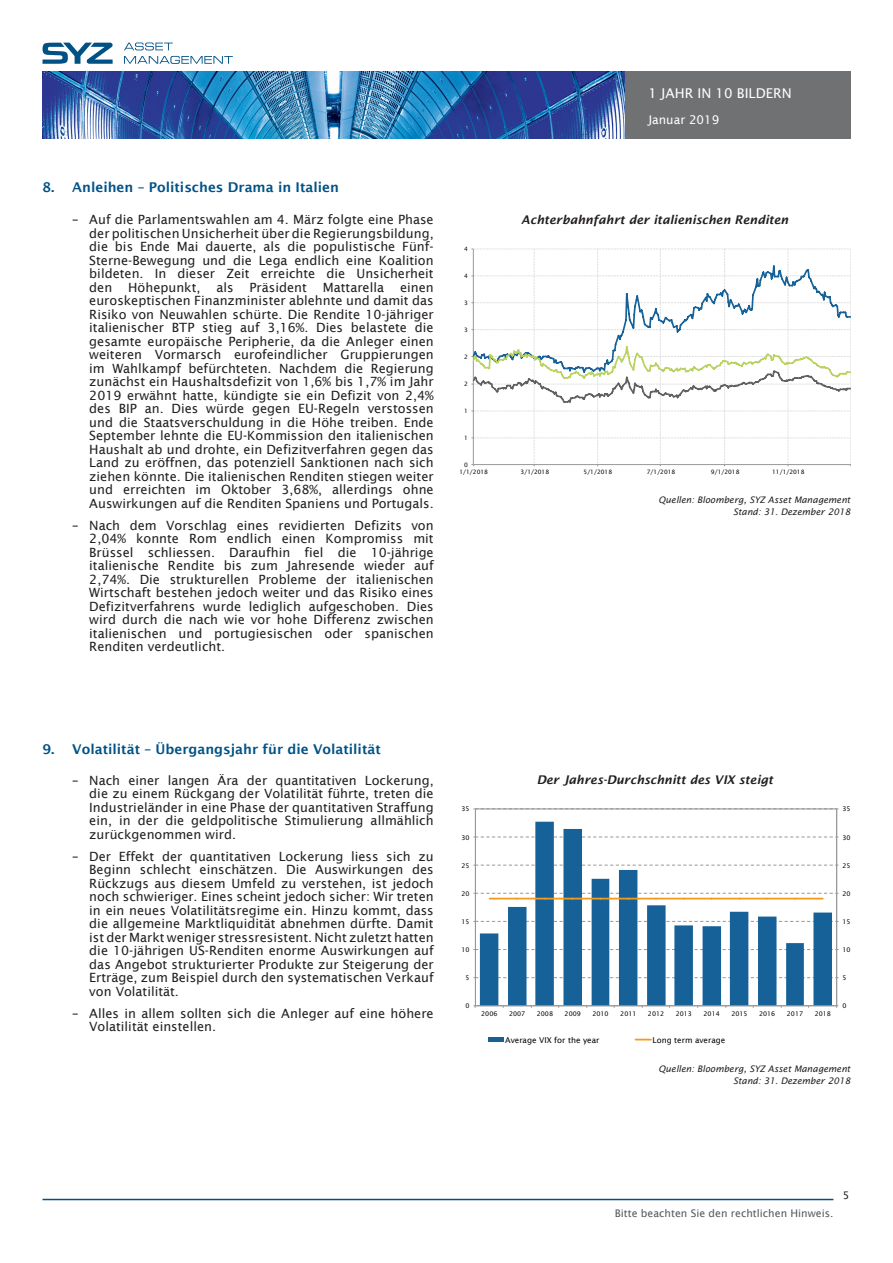
<style>
.page{position:relative;width:893px;height:1263px;background:#fff}
.page>*{position:absolute;margin:0;border:0;box-sizing:border-box;transform-origin:0 0}
.t1{font:600 13.5px "Lucida Sans";color:#005387}
.t2{font:13.5px "Lucida Sans";color:#fff}
.t3{font:12.75px/13.5px "Lucida Sans";color:#231f20;text-align:justify}
.Graph_TITLES{font:italic 600 12px "Lucida Sans";color:#231f20}
.t4{font:12px "Lucida Sans";color:#fff}
.t5{font:10.5px "Lucida Sans";color:#57585a}
.t6{font:10.5px "Lucida Sans";color:#231f20}
.Source_data{font:italic 9px "Lucida Sans";color:#231f20}
.t7{font:8.1px "Lucida Sans";color:#050504}
.t8{font:6.45px "Lucida Sans";color:#050504}
.t9{font:6px "Lucida Sans";color:#050504}
</style>
<div class="page">
<svg style="left:124px;top:43px;width:49px;height:7px"></svg>
<svg style="left:124px;top:56px;width:109px;height:8px"></svg>
<svg style="left:43px;top:43px;width:70px;height:21px"></svg>
<img style="left:43px;top:72px;width:807px;height:67px">
<hr style="left:43px;top:1199px;width:790px;height:1px;background:#005285">
<svg style="left:471px;top:249px;width:380px;height:217px"></svg>
<svg style="left:480px;top:822px;width:352px;height:183px"></svg>
<hr style="left:836px;top:809px;width:1px;height:197px;background:#989898">
<hr style="left:475px;top:809px;width:1px;height:197px;background:#989898">
<svg style="left:473px;top:977px;width:365px;height:1px"></svg>
<svg style="left:473px;top:949px;width:365px;height:1px"></svg>
<svg style="left:473px;top:921px;width:365px;height:1px"></svg>
<svg style="left:473px;top:865px;width:365px;height:1px"></svg>
<svg style="left:473px;top:836px;width:365px;height:1px"></svg>
<svg style="left:473px;top:808px;width:365px;height:1px"></svg>
<hr style="left:475px;top:1005px;width:362px;height:1px;background:#989898">
<svg style="left:473px;top:893px;width:365px;height:6px"></svg>
<div style="left:488px;top:1037px;width:16px;height:5px;background:#156198"></div>
<svg style="left:635px;top:1039px;width:16px;height:1px"></svg>
<p class="t1" style="left:43px;top:180px;width:298px">8. Anleihen – Politisches Drama in Italien</p>
<p class="t3" style="left:89px;top:213px;width:346px;text-indent:-17px">– Auf die Parlamentswahlen am 4. März folgte eine Phase der politischen Unsicherheit über die Regierungsbildung, die bis Ende Mai dauerte, als die populistische Fünf-Sterne-Bewegung und die Lega endlich eine Koalition bildeten. In dieser Zeit erreichte die Unsicherheit den Höhepunkt, als Präsident Mattarella einen euroskeptischen Finanzminister ablehnte und damit das Risiko von Neuwahlen schürte. Die Rendite 10-jähriger italienischer BTP stieg auf 3,16%. Dies belastete die gesamte europäische Peripherie, da die Anleger einen weiteren Vormarsch eurofeindlicher Gruppierungen im Wahlkampf befürchteten. Nachdem die Regierung zunächst ein Haushaltsdefizit von 1,6% bis 1,7% im Jahr 2019 erwähnt hatte, kündigte sie ein Defizit von 2,4% des BIP an. Dies würde gegen EU-Regeln verstossen und die Staatsverschuldung in die Höhe treiben. Ende September lehnte die EU-Kommission den italienischen Haushalt ab und drohte, ein Defizitverfahren gegen das Land zu eröffnen, das potenziell Sanktionen nach sich ziehen könnte. Die italienischen Renditen stiegen weiter und erreichten im Oktober 3,68%, allerdings ohne Auswirkungen auf die Renditen Spaniens und Portugals.</p>
<p class="t3" style="left:89px;top:519px;width:346px;text-indent:-17px">– Nach dem Vorschlag eines revidierten Defizits von 2,04% konnte Rom endlich einen Kompromiss mit Brüssel schliessen. Daraufhin fiel die 10-jährige italienische Rendite bis zum Jahresende wieder auf 2,74%. Die strukturellen Probleme der italienischen Wirtschaft bestehen jedoch weiter und das Risiko eines Defizitverfahrens wurde lediglich aufgeschoben. Dies wird durch die nach wie vor hohe Differenz zwischen italienischen und portugiesischen oder spanischen Renditen verdeutlicht.</p>
<p class="t2" style="left:648px;top:85px;width:145px">1 JAHR IN 10 BILDERN</p>
<p class="t4" style="left:648px;top:113px;width:72px">Januar 2019</p>
<p class="t9" style="left:464px;top:246px;width:5px">4</p>
<p class="t9" style="left:464px;top:273px;width:5px">4</p>
<p class="t9" style="left:464px;top:300px;width:5px">3</p>
<p class="t9" style="left:464px;top:327px;width:5px">3</p>
<p class="t9" style="left:464px;top:354px;width:5px">2</p>
<p class="t9" style="left:464px;top:381px;width:5px">2</p>
<p class="t9" style="left:464px;top:407px;width:5px">1</p>
<p class="t9" style="left:464px;top:434px;width:5px">1</p>
<p class="t9" style="left:464px;top:461px;width:5px">0</p>
<p class="Graph_TITLES" style="left:521px;top:213px;width:269px">Achterbahnfahrt der italienischen Renditen</p>
<p class="t9" style="left:459px;top:469px;width:30px">1/1/2018</p>
<p class="t9" style="left:521px;top:469px;width:30px">3/1/2018</p>
<p class="t9" style="left:584px;top:469px;width:30px">5/1/2018</p>
<p class="t9" style="left:647px;top:469px;width:30px">7/1/2018</p>
<p class="t9" style="left:711px;top:469px;width:30px">9/1/2018</p>
<p class="t9" style="left:772px;top:469px;width:34px">11/1/2018</p>
<p class="t9" style="left:674px;top:501px;width:56px">Spain 10Y yield (%)</p>
<p class="Source_data" style="left:659px;top:495px;width:193px">Quellen: Bloomberg, SYZ Asset Management</p>
<p class="Source_data" style="left:733px;top:507px;width:119px">Stand: 31. Dezember 2018</p>
<p class="t1" style="left:43px;top:741px;width:340px">9. Volatilität – Übergangsjahr für die Volatilität</p>
<p class="t3" style="left:89px;top:773px;width:346px;text-indent:-17px">– Nach einer langen Ära der quantitativen Lockerung, die zu einem Rückgang der Volatilität führte, treten die Industrieländer in eine Phase der quantitativen Straffung ein, in der die geldpolitische Stimulierung allmählich zurückgenommen wird.</p>
<p class="t3" style="left:89px;top:849px;width:346px;text-indent:-17px">– Der Effekt der quantitativen Lockerung liess sich zu Beginn schlecht einschätzen. Die Auswirkungen des Rückzugs aus diesem Umfeld zu verstehen, ist jedoch noch schwieriger. Eines scheint jedoch sicher: Wir treten in ein neues Volatilitätsregime ein. Hinzu kommt, dass die allgemeine Marktliquidität abnehmen dürfte. Damit ist der Markt weniger stressresistent. Nicht zuletzt hatten die 10-jährigen US-Renditen enorme Auswirkungen auf das Angebot strukturierter Produkte zur Steigerung der Erträge, zum Beispiel durch den systematischen Verkauf von Volatilität.</p>
<p class="t3" style="left:89px;top:1006px;width:346px;text-indent:-17px">– Alles in allem sollten sich die Anleger auf eine höhere<br>Volatilität einstellen.</p>
<p class="Graph_TITLES" style="left:537px;top:773px;width:238px">Der Jahres-Durchschnitt des VIX steigt</p>
<p class="t8" style="left:461px;top:805px;width:10px">35</p>
<p class="t8" style="left:842px;top:805px;width:10px">35</p>
<p class="t8" style="left:461px;top:833px;width:10px">30</p>
<p class="t8" style="left:842px;top:834px;width:10px">30</p>
<p class="t8" style="left:461px;top:862px;width:10px">25</p>
<p class="t8" style="left:842px;top:862px;width:10px">25</p>
<p class="t8" style="left:461px;top:890px;width:10px">20</p>
<p class="t8" style="left:842px;top:890px;width:10px">20</p>
<p class="t8" style="left:461px;top:918px;width:10px">15</p>
<p class="t8" style="left:842px;top:918px;width:10px">15</p>
<p class="t8" style="left:461px;top:946px;width:10px">10</p>
<p class="t8" style="left:842px;top:946px;width:10px">10</p>
<p class="t8" style="left:465px;top:974px;width:6px">5</p>
<p class="t8" style="left:842px;top:974px;width:6px">5</p>
<p class="t8" style="left:465px;top:1002px;width:6px">0</p>
<p class="t8" style="left:842px;top:1002px;width:6px">0</p>
<p class="t8" style="left:481px;top:1010px;width:18px">2006</p>
<p class="t8" style="left:509px;top:1010px;width:18px">2007</p>
<p class="t8" style="left:537px;top:1010px;width:18px">2008</p>
<p class="t8" style="left:565px;top:1010px;width:18px">2009</p>
<p class="t8" style="left:592px;top:1010px;width:18px">2010</p>
<p class="t8" style="left:620px;top:1010px;width:18px">2011</p>
<p class="t8" style="left:648px;top:1010px;width:18px">2012</p>
<p class="t8" style="left:676px;top:1010px;width:18px">2013</p>
<p class="t8" style="left:703px;top:1010px;width:18px">2014</p>
<p class="t8" style="left:731px;top:1010px;width:18px">2015</p>
<p class="t8" style="left:759px;top:1010px;width:18px">2016</p>
<p class="t8" style="left:787px;top:1010px;width:18px">2017</p>
<p class="t8" style="left:815px;top:1010px;width:18px">2018</p>
<p class="t7" style="left:505px;top:1035px;width:96px">Average VIX for the year</p>
<p class="t7" style="left:652px;top:1035px;width:74px">Long term average</p>
<p class="Source_data" style="left:659px;top:1064px;width:193px">Quellen: Bloomberg, SYZ Asset Management</p>
<p class="Source_data" style="left:733px;top:1076px;width:119px">Stand: 31. Dezember 2018</p>
<p class="t5" style="left:615px;top:1207px;width:220px">Bitte beachten Sie den rechtlichen Hinweis.</p>
<p class="t6" style="left:843px;top:1189px;width:8px">5</p>
</div>
